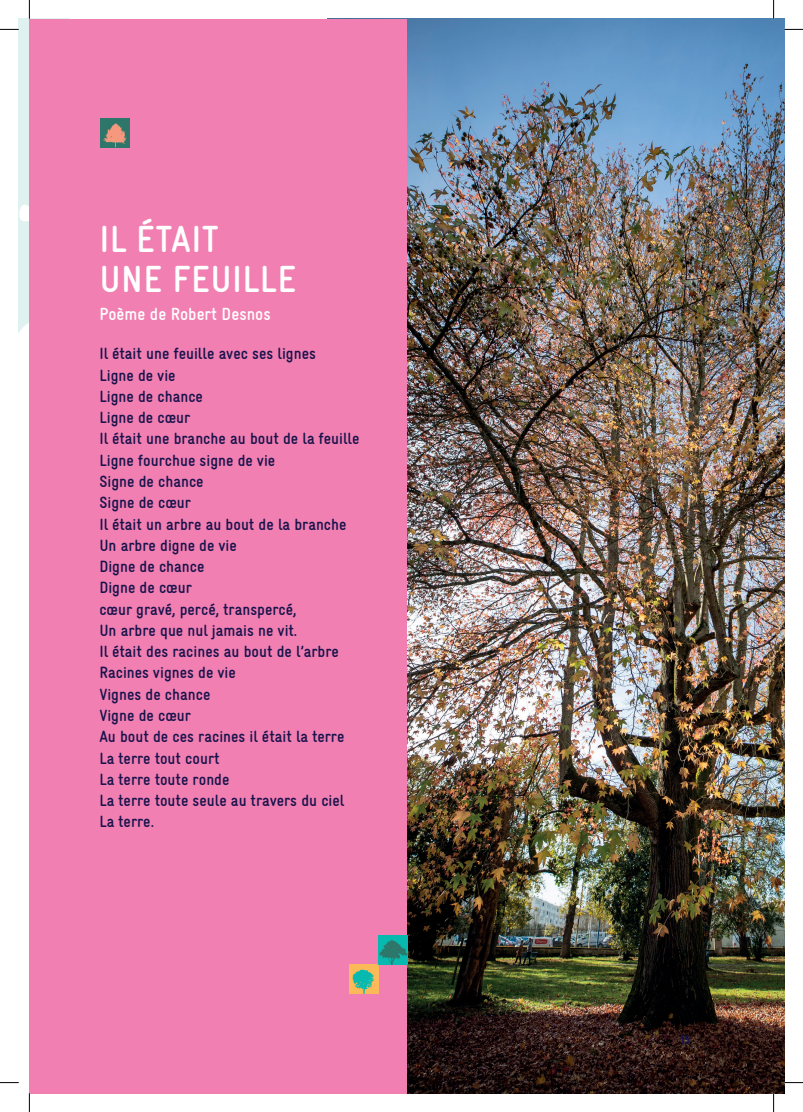
<style>
.page{position:relative;width:803px;height:1112px;background:#fff}
.page>*{position:absolute;margin:0;border:0;box-sizing:border-box;transform-origin:0 0}
.t1{font:700 condensed 37.5px/40px "Gravur LL";letter-spacing:.01em;color:#fff}
.t2{font:700 condensed 17.5px "Gravur LL";color:#fff}
.t3{font:700 condensed 16.25px/21.2px "Gravur LL";color:#17134c}
.t4{font:900 12.5px "Gravur Condensed Pro";color:#17134c}
</style>
<div class="page">
<img style="left:407px;top:19px;width:377px;height:1073px">
<div style="left:19px;top:19px;width:10px;height:313px;background:#e0f2f0"></div>
<div style="left:29px;top:19px;width:378px;height:1073px;background:#f17fb1"></div>
<div style="left:349px;top:964px;width:29px;height:29px;background:#fcb958"></div>
<div style="left:378px;top:935px;width:29px;height:29px;background:#08b9af"></div>
<svg style="left:352px;top:939px;width:56px;height:54px"></svg>
<div style="left:100px;top:118px;width:29px;height:29px;background:#2e766a"></div>
<svg style="left:103px;top:123px;width:24px;height:24px"></svg>
<svg style="left:0;top:29px;width:19px;height:1px"></svg>
<svg style="left:784px;top:29px;width:19px;height:1px"></svg>
<svg style="left:0;top:1082px;width:19px;height:1px"></svg>
<svg style="left:784px;top:1081px;width:19px;height:2px"></svg>
<svg style="left:29px;top:0;width:1px;height:19px"></svg>
<svg style="left:29px;top:1092px;width:1px;height:19px"></svg>
<svg style="left:773px;top:0;width:1px;height:19px"></svg>
<svg style="left:773px;top:1092px;width:1px;height:19px"></svg>
<h1 class="t1" style="left:100px;top:217px;width:198px">IL ÉTAIT<br>UNE FEUILLE</h1>
<p class="t2" style="left:99px;top:302px;width:173px">Poème de Robert Desnos</p>
<p class="t3" style="left:99px;top:342px;width:262px">Il était une feuille avec ses lignes<br>Ligne de vie<br>Ligne de chance<br>Ligne de cœur<br>Il était une branche au bout de la feuille<br>Ligne fourchue signe de vie<br>Signe de chance<br>Signe de cœur<br>Il était un arbre au bout de la branche<br>Un arbre digne de vie<br>Digne de chance<br>Digne de cœur<br>cœur gravé, percé, transpercé,<br>Un arbre que nul jamais ne vit.<br>Il était des racines au bout de l’arbre<br>Racines vignes de vie<br>Vignes de chance<br>Vigne de cœur<br>Au bout de ces racines il était la terre<br>La terre tout court<br>La terre toute ronde<br>La terre toute seule au travers du ciel<br>La terre.</p>
<p class="t4" style="left:680px;top:1032px;width:12px">15</p>
</div>
